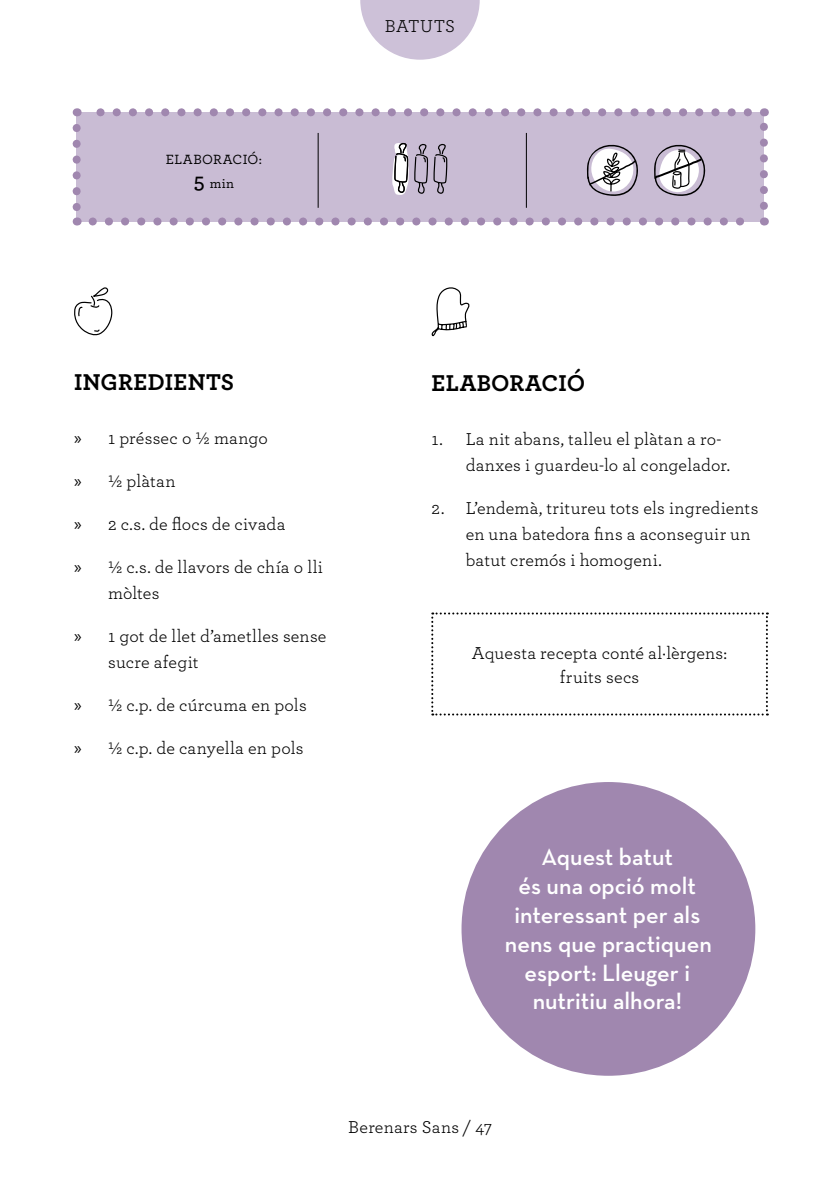
<style>
.page{position:relative;width:840px;height:1191px;background:#fff}
.page>*{position:absolute;margin:0;border:0;box-sizing:border-box;transform-origin:0 0}
.t1{font:600 24px/28.8px "Neutra Text";color:#fff;text-align:center}
.t2{font:700 24px "Archer";letter-spacing:.02em;color:#000}
.t3{font:18px/26px "Archer";letter-spacing:.01em;color:#000}
.t4{font:500 14px/23.6px "Archer";letter-spacing:.025em;color:#000;text-align:center}
.s1{font-weight:600;font-size:22px}
.s2{font-family:"Myriad Pro"}
</style>
<div class="page">
<svg style="left:360px;top:0;width:119px;height:60px"></svg>
<div style="left:77px;top:112px;width:686px;height:109px;background:#c9bcd4"></div>
<svg style="left:93px;top:217px;width:662px;height:8px"></svg>
<svg style="left:96px;top:108px;width:651px;height:8px"></svg>
<svg style="left:73px;top:128px;width:8px;height:97px"></svg>
<svg style="left:760px;top:108px;width:7px;height:98px"></svg>
<svg style="left:431px;top:287px;width:39px;height:50px"></svg>
<svg style="left:74px;top:287px;width:39px;height:49px"></svg>
<svg style="left:392px;top:143px;width:55px;height:52px"></svg>
<svg style="left:654px;top:144px;width:52px;height:52px"></svg>
<svg style="left:586px;top:144px;width:52px;height:52px"></svg>
<hr style="left:317px;top:133px;width:1px;height:75px;background:#000">
<hr style="left:525px;top:133px;width:1px;height:75px;background:#000">
<svg style="left:431px;top:612px;width:336px;height:103px"></svg>
<div style="left:461px;top:782px;width:293px;height:293px;background:#a087af;border-radius:50%"></div>
<p class="t4" style="left:166px;top:147px;width:98px">ELABORACIÓ:<br><span class="s1">5</span> min</p>
<p class="t3" style="left:384px;top:12px;width:72px">BATUTS</p>
<h1 class="t2" style="left:74px;top:363px;width:162px">INGREDIENTS</h1>
<p class="t3" style="left:74px;top:424px;width:195px"><span class="s2">»</span> 1 préssec o ½ mango</p>
<p class="t3" style="left:74px;top:467px;width:103px"><span class="s2">»</span> ½ plàtan</p>
<p class="t3" style="left:74px;top:510px;width:213px"><span class="s2">»</span> 2 c.s. de flocs de civada</p>
<p class="t3" style="left:108px;top:553px;width:216px;text-indent:-34px"><span class="s2">»</span> ½ c.s. de llavors de chía o lli mòltes</p>
<p class="t3" style="left:108px;top:622px;width:220px;text-indent:-34px"><span class="s2">»</span> 1 got de llet d’ametlles sense sucre afegit</p>
<p class="t3" style="left:74px;top:691px;width:234px"><span class="s2">»</span> ½ c.p. de cúrcuma en pols</p>
<p class="t3" style="left:74px;top:734px;width:231px"><span class="s2">»</span> ½ c.p. de canyella en pols</p>
<h1 class="t2" style="left:431px;top:364px;width:155px">ELABORACIÓ</h1>
<p class="t3" style="left:465px;top:425px;width:266px;text-indent:-34px">1. La nit abans, talleu el plàtan a ro&shy;danxes i guardeu-lo al congelador.</p>
<p class="t3" style="left:465px;top:494px;width:294px;text-indent:-34px">2. L’endemà, tritureu tots els ingredients en una batedora fins a aconseguir un batut cremós i homogeni.</p>
<p class="t3" style="left:471px;top:640px;width:257px;line-height:24px;text-align:center">Aquesta recepta conté al·lèrgens: fruits secs</p>
<h1 class="t1" style="left:504px;top:842px;width:208px">Aquest batut<br>és una opció molt interessant per als nens que practiquen esport: Lleuger i nutritiu alhora!</h1>
<p class="t3" style="left:348px;top:1113px;width:145px">Berenars Sans / 47</p>
</div>
